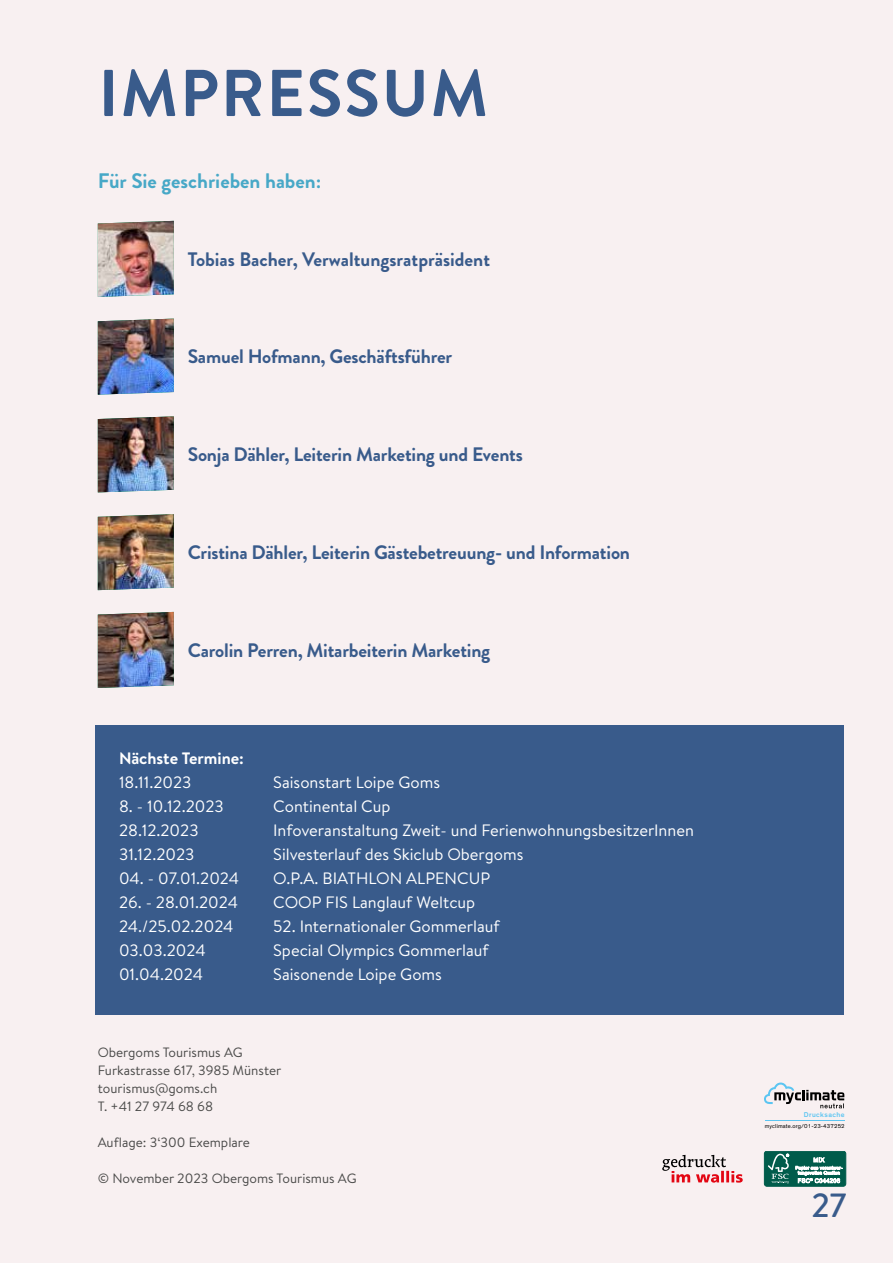
<style>
.page{position:relative;width:893px;height:1263px;background:#f8f0f1}
.page>*{position:absolute;margin:0;border:0;box-sizing:border-box;transform-origin:0 0}
.t1{font:700 66px "Brandon Grotesque";letter-spacing:.025em;color:#395b8b}
.t2{font:500 34.5px "Brandon Grotesque";color:#395b8b}
.t3{font:700 21px "Brandon Grotesque";color:#47a8c7}
.t4{font:700 19.5px "Brandon Grotesque";letter-spacing:-.01em;color:#395b8b}
.t5{font:16.5px "Brandon Text";color:#fff}
.t6{font:700 16.5px "Brandon Text";color:#fff}
.t7{font:13.5px/18px "Brandon Text";color:#4a4a49}
.t8{font:500 7.2px "f 265 c 4+Theinhardt";letter-spacing:.06em;color:#5bc5f2}
.t9{font:5.85px "c 8 c 2 dd+Theinhardt";letter-spacing:.025em;color:#000}
</style>
<div class="page">
<img style="left:98px;top:221px;width:76px;height:76px">
<img style="left:98px;top:514px;width:76px;height:76px">
<img style="left:98px;top:319px;width:76px;height:76px">
<img style="left:98px;top:612px;width:76px;height:76px">
<img style="left:98px;top:416px;width:76px;height:76px">
<div style="left:96px;top:725px;width:748px;height:289px;background:#395b8b"></div>
<div style="left:764px;top:1151px;width:82px;height:35px;background:#005c4b;border-radius:3px"></div>
<div style="left:764px;top:1151px;width:82px;height:35px;border:1px solid #005c4b;border-radius:3px"></div>
<svg style="left:768px;top:1154px;width:21px;height:29px"></svg>
<svg style="left:796px;top:1157px;width:46px;height:26px"></svg>
<svg style="left:662px;top:1155px;width:81px;height:27px"></svg>
<hr style="left:765px;top:1120px;width:79px;height:1px;background:#5bc5f2">
<svg style="left:764px;top:1082px;width:80px;height:26px"></svg>
<h1 class="t1" style="left:98px;top:47px;width:391px">IMPRESSUM</h1>
<p class="t3" style="left:98px;top:166px;width:225px">Für Sie geschrieben haben:</p>
<p class="t4" style="left:188px;top:245px;width:304px">Tobias Bacher, Verwaltungsratpräsident</p>
<p class="t4" style="left:188px;top:343px;width:266px">Samuel Hofmann, Geschäftsführer</p>
<p class="t4" style="left:188px;top:441px;width:337px">Sonja Dähler, Leiterin Marketing und Events</p>
<p class="t4" style="left:188px;top:539px;width:444px">Cristina Dähler, Leiterin Gästebetreuung- und Information</p>
<p class="t4" style="left:188px;top:636px;width:304px">Carolin Perren, Mitarbeiterin Marketing</p>
<p class="t6" style="left:119px;top:747px;width:126px">Nächste Termine:</p>
<p class="t5" style="left:119px;top:771px;width:74px">18.11.2023</p>
<p class="t5" style="left:273px;top:771px;width:168px">Saisonstart Loipe Goms</p>
<p class="t5" style="left:119px;top:795px;width:106px">8. - 10.12.2023</p>
<p class="t5" style="left:273px;top:795px;width:119px">Continental Cup</p>
<p class="t5" style="left:119px;top:819px;width:81px">28.12.2023</p>
<p class="t5" style="left:273px;top:819px;width:422px">Infoveranstaltung Zweit- und FerienwohnungsbesitzerInnen</p>
<p class="t5" style="left:119px;top:843px;width:77px">31.12.2023</p>
<p class="t5" style="left:273px;top:843px;width:252px">Silvesterlauf des Skiclub Obergoms</p>
<p class="t5" style="left:119px;top:867px;width:122px">04. - 07.01.2024</p>
<p class="t5" style="left:273px;top:867px;width:219px">O.P.A. BIATHLON ALPENCUP</p>
<p class="t5" style="left:119px;top:891px;width:120px">26. - 28.01.2024</p>
<p class="t5" style="left:273px;top:891px;width:203px">COOP FIS Langlauf Weltcup</p>
<p class="t5" style="left:119px;top:915px;width:116px">24./25.02.2024</p>
<p class="t5" style="left:273px;top:915px;width:228px">52. Internationaler Gommerlauf</p>
<p class="t5" style="left:119px;top:939px;width:88px">03.03.2024</p>
<p class="t5" style="left:273px;top:939px;width:217px">Special Olympics Gommerlauf</p>
<p class="t5" style="left:119px;top:963px;width:85px">01.04.2024</p>
<p class="t5" style="left:273px;top:963px;width:170px">Saisonende Loipe Goms</p>
<p class="t7" style="left:98px;top:1043px;width:185px">Obergoms Tourismus AG<br>Furkastrasse 617, 3985 Münster tourismus@goms.ch<br>T. +41 27 974 68 68</p>
<p class="t7" style="left:98px;top:1133px;width:154px">Auflage: 3‘300 Exemplare</p>
<p class="t7" style="left:98px;top:1169px;width:260px">© November 2023 Obergoms Tourismus AG</p>
<p class="t8" style="left:804px;top:1110px;width:43px">Drucksache</p>
<p class="t9" style="left:765px;top:1123px;width:81px">myclimate.org/01-23-437252</p>
<h2 class="t2" style="left:812px;top:1181px;width:36px">27</h2>
</div>
